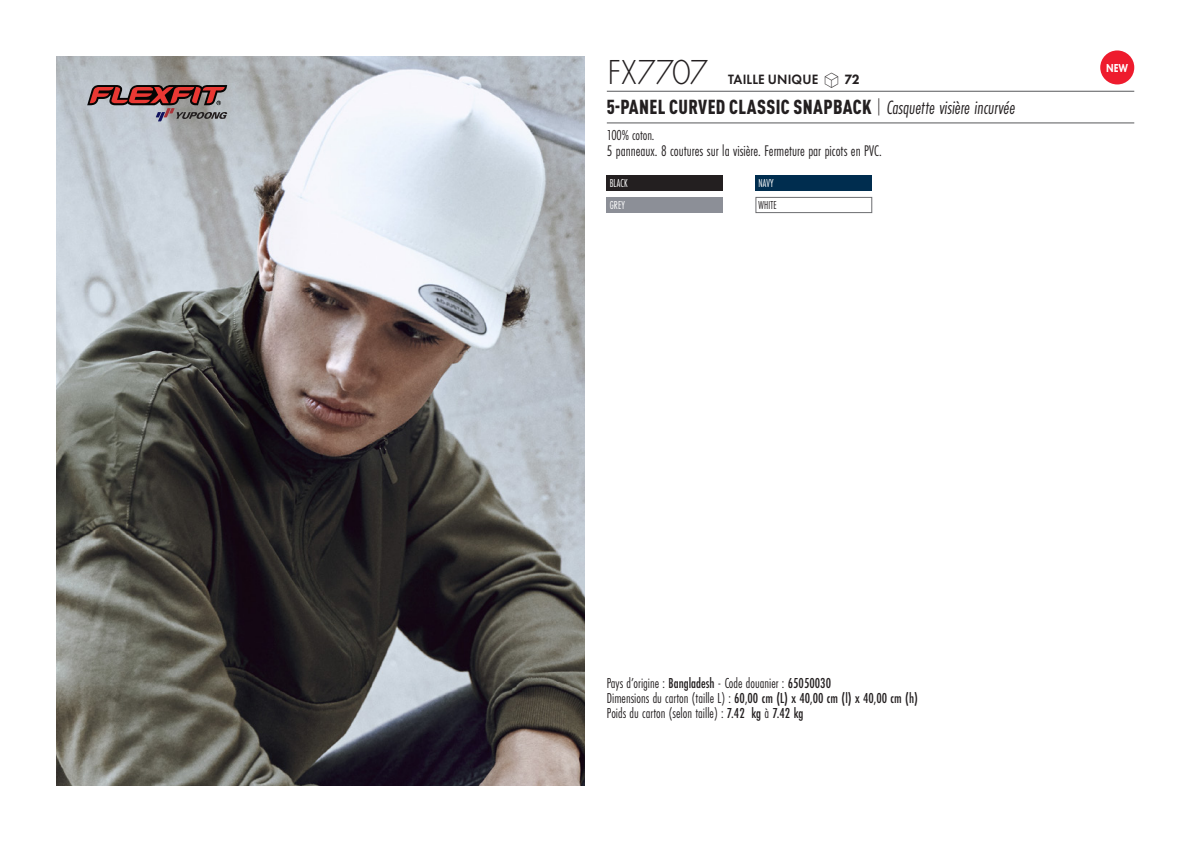
<style>
.page{position:relative;width:1191px;height:842px;background:#fff}
.page>*{position:absolute;margin:0;border:0;box-sizing:border-box;transform-origin:0 0}
.t1{font:300 36px "Futura PT";letter-spacing:-.01em;color:#231f20;scale:.95 1}
.t2{font:900 condensed 20px "DIN Pro";letter-spacing:.02em;color:#231f20;scale:.95 1}
.t3{font:16px "Futura PT Cond";color:#231f20;scale:.95 1}
.grammage_2020{font:15px "Futura PT Cond";color:#231f20;scale:.95 1}
.t4{font:500 15px "Futura PT Cond";color:#231f20;scale:.95 1}
.t5{font:600 14px "Futura PT";letter-spacing:.01em;color:#231f20;scale:.95 1}
.Coloris_nuancier_bla{font:12px "Futura PT Cond";letter-spacing:.01em;color:#fff;scale:.9 1}
.Coloris_nuancier{font:12px "Futura PT Cond";letter-spacing:.01em;color:#231f20;scale:.9 1}
.nuancier_bloc_packsh{font:800 12px "Futura PT";color:#fff;scale:.8 1}
.s1{font-family:"Linotype Shapeshifter";font-weight:400;font-size:20px}
.s2{font-weight:800}
.s3{font-weight:300}
.s4{font-family:"Futura PT Cond";font-weight:400;font-style:italic;font-stretch:normal}
.s5{font-weight:500}
.s6{font-weight:400}
</style>
<div class="page">
<img style="left:57px;top:57px;width:527px;height:728px">
<hr style="left:607px;top:91px;width:527px;height:1px;background:#57585a">
<hr style="left:607px;top:123px;width:527px;height:1px;background:#57585a">
<div style="left:1100px;top:50px;width:34px;height:34px;background:#ee1b2d;border-radius:50%"></div>
<div style="left:607px;top:176px;width:116px;height:15px;background:#231f20"></div>
<div style="left:607px;top:197px;width:116px;height:16px;background:#8c8f97"></div>
<div style="left:755px;top:176px;width:117px;height:15px;background:#002d4f"></div>
<div style="left:755px;top:197px;width:117px;height:16px;background:#fff;border:1px solid #6c6d70"></div>
<svg style="left:87px;top:85px;width:141px;height:36px;background:#906d6f"></svg>
<p class="t1" style="left:607px;top:52px;width:108px">FX7707</p>
<p class="t5" style="left:728px;top:71px;width:140px">TAILLE UNIQUE <span class="s1">S</span> <span class="s2">72</span></p>
<p class="t2" style="left:607px;top:91px;width:431px">5-PANEL CURVED CLASSIC SNAPBACK <span class="s3">|</span> <span class="s4">Casquette visière incurvée</span></p>
<p class="grammage_2020" style="left:607px;top:126px;width:52px">100% coton.</p>
<p class="t3" style="left:607px;top:142px;width:291px">5 panneaux. 8 coutures sur la visière. Fermeture par picots en PVC.</p>
<p class="Coloris_nuancier_bla" style="left:610px;top:176px;width:21px">BLACK</p>
<p class="Coloris_nuancier_bla" style="left:610px;top:198px;width:18px">GREY</p>
<p class="Coloris_nuancier_bla" style="left:758px;top:176px;width:18px">NAVY</p>
<p class="Coloris_nuancier" style="left:758px;top:198px;width:22px">WHITE</p>
<p class="nuancier_bloc_packsh" style="left:1106px;top:61px;width:29px">NEW</p>
<p class="grammage_2020" style="left:607px;top:674px;width:237px">Pays d’origine : <span class="s5">Bangladesh</span> - Code douanier : <span class="s5">65050030</span></p>
<p class="t4" style="left:607px;top:689px;width:329px"><span class="s6">Dimensions du carton (taille L) :</span> 60,00 cm (L) x 40,00 cm (l) x 40,00 cm (h)</p>
<p class="grammage_2020" style="left:607px;top:704px;width:208px">Poids du carton (selon taille) : <span class="s5">7.42 kg</span> à <span class="s5">7.42 kg</span></p>
</div>
